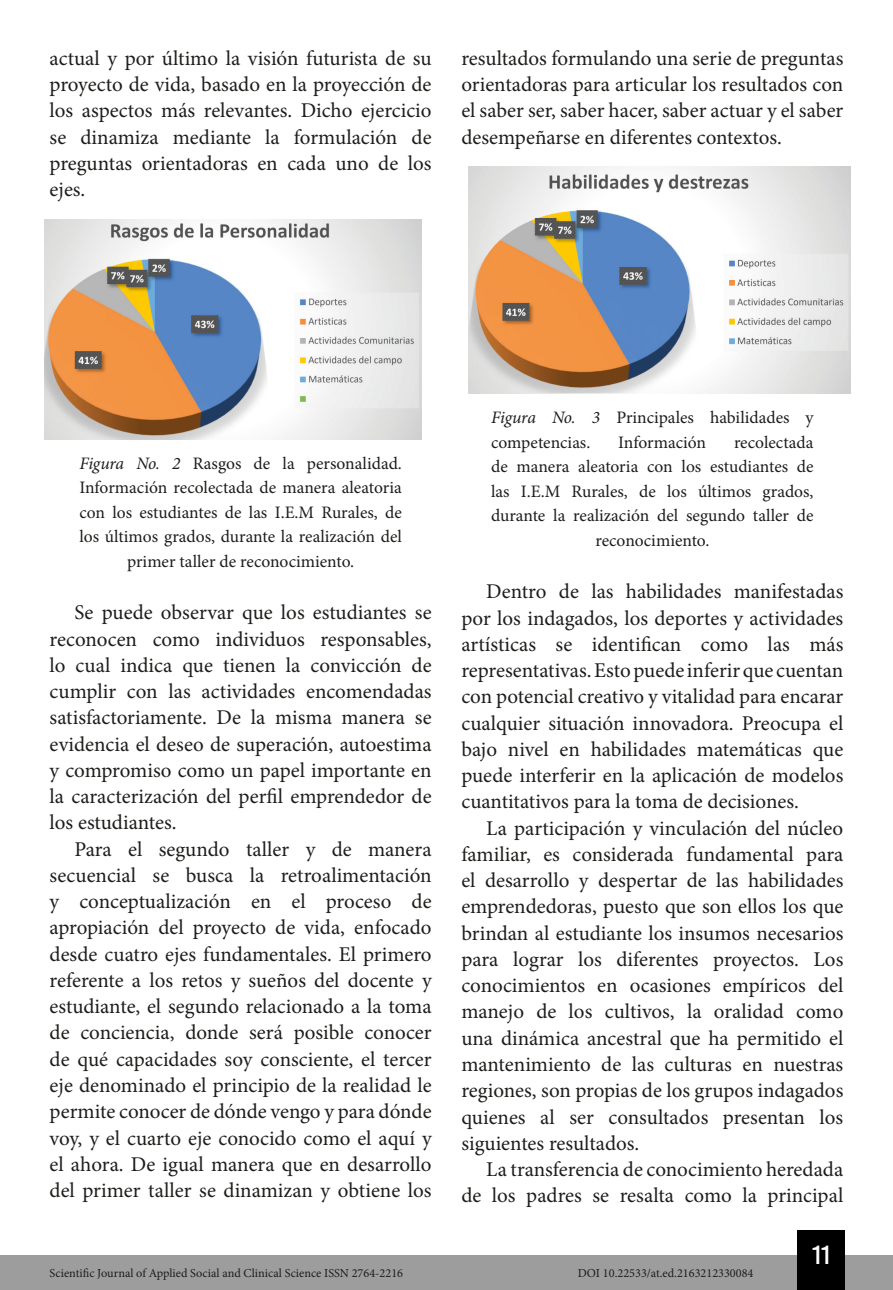
<style>
.page{position:relative;width:893px;height:1290px;background:#fff}
.page>*{position:absolute;margin:0;border:0;box-sizing:border-box;transform-origin:0 0}
.t1{font:26.25px "Bebas Kai";color:#fff}
.t2{font:21px/26.2px "Minion Pro";color:#1d1d1b;text-align:justify}
.t3{font:17.5px/24.5px "Minion Pro";color:#1d1d1b;text-align:center}
.t4{font:12.25px "Minion Pro";color:#1d1d1b}
.s1{font-style:italic}
</style>
<div class="page">
<div style="left:0;top:1255px;width:893px;height:35px;background:#9d9d9d"></div>
<div style="left:797px;top:1230px;width:48px;height:60px;background:#000"></div>
<img style="left:45px;top:219px;width:376px;height:220px">
<img style="left:469px;top:167px;width:382px;height:227px">
<p class="t2" style="left:50px;top:45px;width:384px">actual y por último la visión futurista de su proyecto de vida, basado en la proyección de los aspectos más relevantes. Dicho ejercicio se dinamiza mediante la formulación de preguntas orientadoras en cada uno de los ejes.</p>
<p class="t2" style="left:461px;top:45px;width:384px">resultados formulando una serie de preguntas orientadoras para articular los resultados con el saber ser, saber hacer, saber actuar y el saber desempeñarse en diferentes contextos.</p>
<p class="t3" style="left:79px;top:451px;width:324px"><span class="s1">Figura No. 2</span> Rasgos de la personalidad.<br>Información recolectada de manera aleatoria con los estudiantes de las I.E.M Rurales, de los últimos grados, durante la realización del primer taller de reconocimiento.</p>
<p class="t2" style="left:50px;top:600px;width:384px;text-indent:25px">Se puede observar que los estudiantes se reconocen como individuos responsables, lo cual indica que tienen la convicción de cumplir con las actividades encomendadas satisfactoriamente. De la misma manera se evidencia el deseo de superación, autoestima y compromiso como un papel importante en la caracterización del perfil emprendedor de los estudiantes.</p>
<p class="t2" style="left:50px;top:836px;width:384px;text-indent:25px">Para el segundo taller y de manera secuencial se busca la retroalimentación y conceptualización en el proceso de apropiación del proyecto de vida, enfocado desde cuatro ejes fundamentales. El primero referente a los retos y sueños del docente y estudiante, el segundo relacionado a la toma de conciencia, donde será posible conocer de qué capacidades soy consciente, el tercer eje denominado el principio de la realidad le permite conocer de dónde vengo y para dónde voy, y el cuarto eje conocido como el aquí y el ahora. De igual manera que en desarrollo del primer taller se dinamizan y obtiene los</p>
<p class="t3" style="left:491px;top:406px;width:324px;text-align:left"><span class="s1">Figura No. 3</span> Principales habilidades y competencias.</p>
<p class="t3" style="left:618px;top:430px;width:89px">Información</p>
<p class="t3" style="left:734px;top:430px;width:81px">recolectada</p>
<p class="t3" style="left:491px;top:455px;width:324px">de manera aleatoria con los estudiantes de</p>
<p class="t3" style="left:491px;top:479px;width:324px">las I.E.M Rurales, de los últimos grados,</p>
<p class="t3" style="left:491px;top:504px;width:324px">durante la realización del segundo taller de</p>
<p class="t3" style="left:595px;top:528px;width:115px">reconocimiento.</p>
<p class="t2" style="left:461px;top:579px;width:383px;text-indent:25px">Dentro de las habilidades manifestadas por los indagados, los deportes y actividades artísticas se identifican como las más representativas. Esto puede inferir que cuentan con potencial creativo y vitalidad para encarar cualquier situación innovadora. Preocupa el bajo nivel en habilidades matemáticas que puede interferir en la aplicación de modelos cuantitativos para la toma de decisiones.</p>
<p class="t2" style="left:461px;top:815px;width:384px;text-indent:25px">La participación y vinculación del núcleo familiar, es considerada fundamental para el desarrollo y despertar de las habilidades emprendedoras, puesto que son ellos los que brindan al estudiante los insumos necesarios para lograr los diferentes proyectos. Los conocimientos en ocasiones empíricos del manejo de los cultivos, la oralidad como una dinámica ancestral que ha permitido el mantenimiento de las culturas en nuestras regiones, son propias de los grupos indagados quienes al ser consultados presentan los siguientes resultados.</p>
<p class="t2" style="left:461px;top:1156px;width:383px;text-align:right">La transferencia de conocimiento heredada de los padres se resalta como la principal</p>
<p class="t1" style="left:812px;top:1241px;width:19px">11</p>
<p class="t4" style="left:50px;top:1265px;width:355px">Scientific Journal of Applied Social and Clinical Science ISSN 2764-2216</p>
<p class="t4" style="left:578px;top:1265px;width:177px">DOI 10.22533/at.ed.2163212330084</p>
</div>
